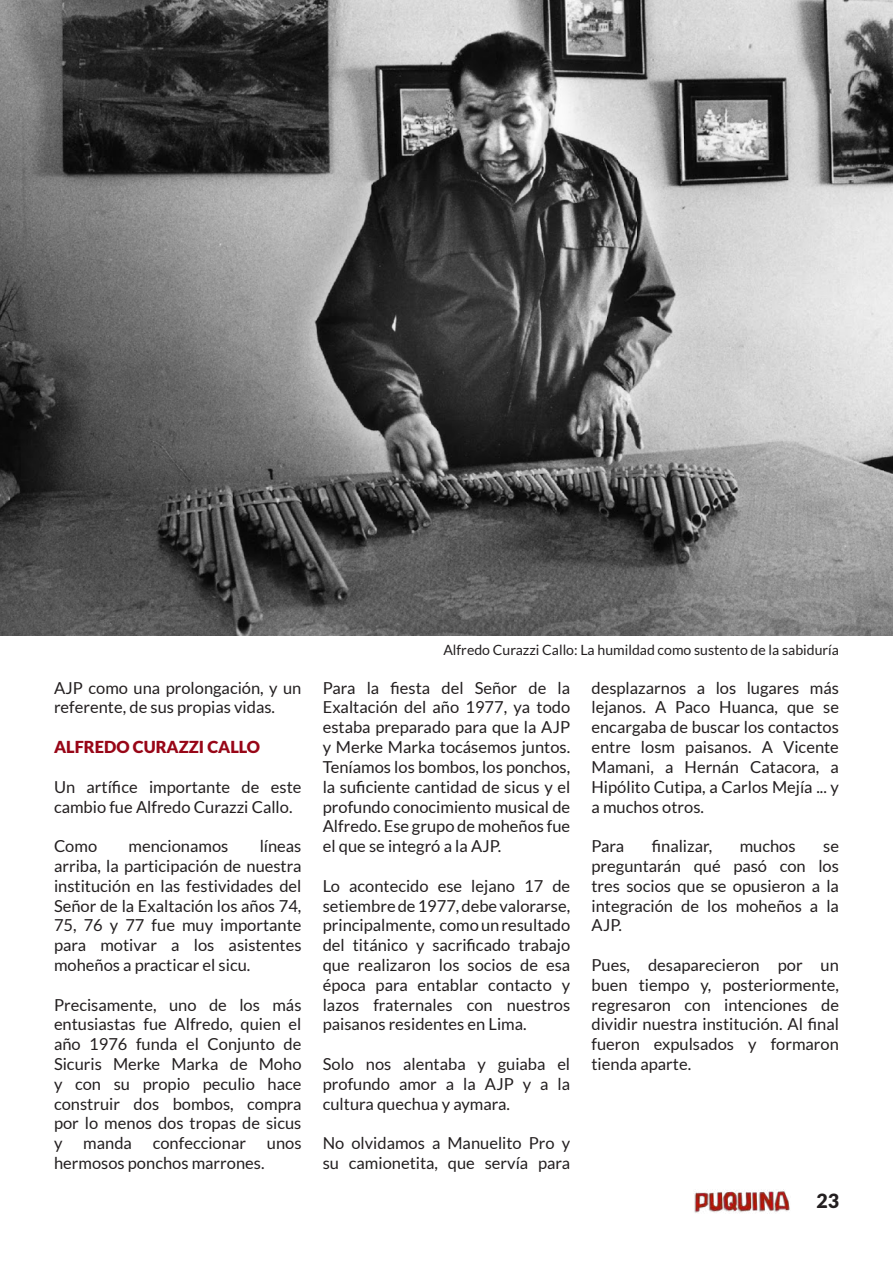
<style>
.page{position:relative;width:893px;height:1263px;background:#fff}
.page>*{position:absolute;margin:0;border:0;box-sizing:border-box;transform-origin:0 0}
.t1{font:900 19.5px "Lato";color:#231f20}
.t2{font:16.5px/19.8px "Lato";color:#231f20;text-align:justify}
.t3{font:900 16.5px "Lato";color:#980617}
.t4{font:14.1px "Lato";color:#231f20}
</style>
<div class="page">
<img style="left:694px;top:1190px;width:96px;height:23px">
<img style="left:1px;top:1px;width:892px;height:635px">
<p class="t2" style="left:54px;top:678px;width:249px">AJP como una prolongación, y un referente, de sus propias vidas.</p>
<p class="t3" style="left:54px;top:737px;width:208px">ALFREDO CURAZZI CALLO</p>
<p class="t2" style="left:54px;top:777px;width:249px">Un artífice importante de este cambio fue Alfredo Curazzi Callo.</p>
<p class="t2" style="left:54px;top:836px;width:45px">Como</p>
<p class="t2" style="left:128px;top:836px;width:101px">mencionamos</p>
<p class="t2" style="left:54px;top:836px;width:249px;text-indent:206px">líneas arriba, la participación de nuestra institución en las festividades del Señor de la Exaltación los años 74, 75, 76 y 77 fue muy importante para motivar a los asistentes moheños a practicar el sicu.</p>
<p class="t2" style="left:54px;top:994px;width:249px">Precisamente, uno de los más entusiastas fue Alfredo, quien el año 1976 funda el Conjunto de Sicuris Merke Marka de Moho y con su propio peculio hace construir dos bombos, compra por lo menos dos tropas de sicus y</p>
<p class="t2" style="left:83px;top:1133px;width:50px">manda</p>
<p class="t2" style="left:153px;top:1133px;width:95px">confeccionar</p>
<p class="t2" style="left:267px;top:1133px;width:36px">unos</p>
<p class="t2" style="left:54px;top:1153px;width:212px">hermosos ponchos marrones.</p>
<p class="t4" style="left:443px;top:642px;width:397px">Alfredo Curazzi Callo: La humildad como sustento de la sabiduría</p>
<p class="t2" style="left:323px;top:678px;width:249px">Para la fiesta del Señor de la Exaltación del año 1977, ya todo estaba preparado para que la AJP y Merke Marka tocásemos juntos.<br>Teníamos los bombos, los ponchos, la suficiente cantidad de sicus y el profundo conocimiento musical de Alfredo. Ese grupo de moheños fue el que se integró a la AJP.</p>
<p class="t2" style="left:323px;top:876px;width:249px">Lo acontecido ese lejano 17 de setiembre de 1977, debe valorarse, principalmente, como un resultado del titánico y sacrificado trabajo que realizaron los socios de esa época para entablar contacto y lazos fraternales con nuestros paisanos residentes en Lima.</p>
<p class="t2" style="left:323px;top:1054px;width:249px">Solo nos alentaba y guiaba el profundo amor a la AJP y a la cultura quechua y aymara.</p>
<p class="t2" style="left:323px;top:1133px;width:249px">No olvidamos a Manuelito Pro y su camionetita, que servía para</p>
<p class="t2" style="left:591px;top:678px;width:249px">desplazarnos a los lugares más lejanos. A Paco Huanca, que se encargaba de buscar los contactos entre losm paisanos. A Vicente Mamani, a Hernán Catacora, a Hipólito Cutipa, a Carlos Mejía ... y a muchos otros.</p>
<p class="t2" style="left:591px;top:836px;width:34px">Para</p>
<p class="t2" style="left:652px;top:836px;width:62px">finalizar,</p>
<p class="t2" style="left:740px;top:836px;width:57px">muchos</p>
<p class="t2" style="left:591px;top:836px;width:249px;text-indent:232px">se preguntarán qué pasó con los tres socios que se opusieron a la integración de los moheños a la AJP.</p>
<p class="t2" style="left:591px;top:955px;width:249px">Pues, desaparecieron por un buen tiempo y, posteriormente, regresaron con intenciones de dividir nuestra institución. Al final fueron expulsados y formaron tienda aparte.</p>
<p class="t1" style="left:816px;top:1190px;width:24px">23</p>
</div>
